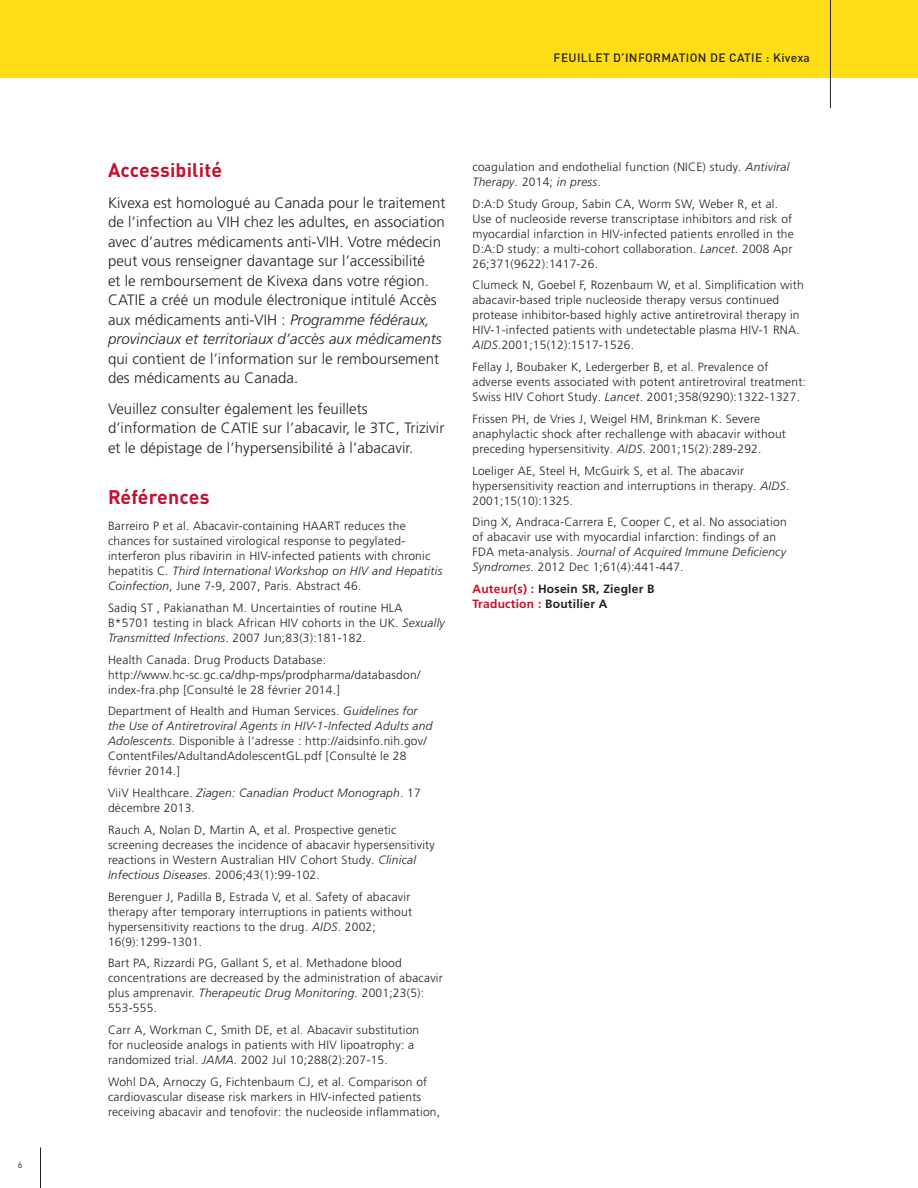
<style>
.page{position:relative;width:918px;height:1188px;background:#fff}
.page>*{position:absolute;margin:0;border:0;box-sizing:border-box;transform-origin:0 0}
.t1{font:700 19.5px "DINOT";letter-spacing:.01em;color:#c3102f}
.t2{font:300 15px/19.5px "Frutiger LT Pro";letter-spacing:.005em;color:#231f20}
.t3{font:300 12px/15px "Frutiger LT Pro";letter-spacing:.02em;color:#231f20}
.t4{font:700 12px/15px "Frutiger LT Pro";letter-spacing:.02em;color:#231f20}
.t5{font:500 12px "DINOT";letter-spacing:.03em;color:#231f20}
.t6{font:9px "DINOT";color:#231f20}
.s1{font-style:italic}
.s2{color:#c3102f}
</style>
<div class="page">
<hr style="left:40px;top:1148px;width:1px;height:40px;background:#231f20">
<div style="left:0;top:0;width:918px;height:78px;background:#ffdd17"></div>
<hr style="left:830px;top:0;width:1px;height:108px;background:#231f20">
<p class="t6" style="left:18px;top:1158px;width:6px">6</p>
<p class="t5" style="left:554px;top:48px;width:258px">FEUILLET D’INFORMATION DE CATIE : Kivexa</p>
<h1 class="t1" style="left:108px;top:155px;width:116px">Accessibilité</h1>
<p class="t2" style="left:108px;top:193px;width:339px">Kivexa est homologué au Canada pour le traitement de l’infection au VIH chez les adultes, en association avec d’autres médicaments anti-VIH. Votre médecin peut vous renseigner davantage sur l’accessibilité<br>et le remboursement de Kivexa dans votre région.<br>CATIE a créé un module électronique intitulé Accès aux médicaments anti-VIH : <span class="s1">Programme fédéraux, provinciaux et territoriaux d’accès aux médicaments</span></p>
<p class="t2" style="left:108px;top:349px;width:333px">qui contient de l’information sur le remboursement des médicaments au Canada.</p>
<p class="t2" style="left:108px;top:399px;width:338px">Veuillez consulter également les feuillets d’information de CATIE sur l’abacavir, le 3TC, Trizivir et le dépistage de l’hypersensibilité à l’abacavir.</p>
<h1 class="t1" style="left:108px;top:482px;width:103px">Références</h1>
<p class="t3" style="left:108px;top:519px;width:336px">Barreiro P et al. Abacavir-containing HAART reduces the chances for sustained virological response to pegylated&shy;interferon plus ribavirin in HIV-infected patients with chronic hepatitis C. <span class="s1">Third International Workshop on HIV and Hepatitis Coinfection</span>, June 7-9, 2007, Paris. Abstract 46.</p>
<p class="t3" style="left:108px;top:600px;width:338px">Sadiq ST , Pakianathan M. Uncertainties of routine HLA<br>B*5701 testing in black African HIV cohorts in the UK. <span class="s1">Sexually<br>Transmitted Infections</span>. 2007 Jun;83(3):181-182.</p>
<p class="t3" style="left:108px;top:652px;width:314px">Health Canada. Drug Products Database: http://www.hc-sc.gc.ca/dhp-mps/prodpharma/databasdon/ index-fra.php [Consulté le 28 février 2014.]</p>
<p class="t3" style="left:108px;top:704px;width:326px">Department of Health and Human Services. <span class="s1">Guidelines for the Use of Antiretroviral Agents in HIV-1-Infected Adults and Adolescents</span>. Disponible à l’adresse : http://aidsinfo.nih.gov/ ContentFiles/AdultandAdolescentGL.pdf [Consulté le 28 février 2014.]</p>
<p class="t3" style="left:108px;top:786px;width:314px">ViiV Healthcare. <span class="s1">Ziagen: Canadian Product Monograph</span>. 17 décembre 2013.</p>
<p class="t3" style="left:108px;top:822px;width:328px">Rauch A, Nolan D, Martin A, et al. Prospective genetic screening decreases the incidence of abacavir hypersensitivity reactions in Western Australian HIV Cohort Study. <span class="s1">Clinical Infectious Diseases</span>. 2006;43(1):99-102.</p>
<p class="t3" style="left:108px;top:889px;width:306px">Berenguer J, Padilla B, Estrada V, et al. Safety of abacavir therapy after temporary interruptions in patients without hypersensitivity reactions to the drug. <span class="s1">AIDS</span>. 2002; 16(9):1299-1301.</p>
<p class="t3" style="left:108px;top:956px;width:336px">Bart PA, Rizzardi PG, Gallant S, et al. Methadone blood concentrations are decreased by the administration of abacavir plus amprenavir. <span class="s1">Therapeutic Drug Monitoring</span>. 2001;23(5):<br>553-555.</p>
<p class="t3" style="left:108px;top:1023px;width:313px">Carr A, Workman C, Smith DE, et al. Abacavir substitution for nucleoside analogs in patients with HIV lipoatrophy: a randomized trial. <span class="s1">JAMA</span>. 2002 Jul 10;288(2):207-15.</p>
<p class="t3" style="left:108px;top:1074px;width:334px">Wohl DA, Arnoczy G, Fichtenbaum CJ, et al. Comparison of cardiovascular disease risk markers in HIV-infected patients receiving abacavir and tenofovir: the nucleoside inflammation,</p>
<p class="t3" style="left:472px;top:159px;width:318px">coagulation and endothelial function (NICE) study. <span class="s1">Antiviral<br>Therapy</span>. 2014; <span class="s1">in press</span>.</p>
<p class="t3" style="left:472px;top:196px;width:323px">D:A:D Study Group, Sabin CA, Worm SW, Weber R, et al.<br>Use of nucleoside reverse transcriptase inhibitors and risk of myocardial infarction in HIV-infected patients enrolled in the D:A:D study: a multi-cohort collaboration. <span class="s1">Lancet</span>. 2008 Apr 26;371(9622):1417-26.</p>
<p class="t3" style="left:472px;top:278px;width:333px">Clumeck N, Goebel F, Rozenbaum W, et al. Simplification with abacavir-based triple nucleoside therapy versus continued protease inhibitor-based highly active antiretroviral therapy in HIV-1-infected patients with undetectable plasma HIV-1 RNA.<br><span class="s1">AIDS</span>.2001;15(12):1517-1526.</p>
<p class="t3" style="left:472px;top:360px;width:335px">Fellay J, Boubaker K, Ledergerber B, et al. Prevalence of adverse events associated with potent antiretroviral treatment:<br>Swiss HIV Cohort Study. <span class="s1">Lancet</span>. 2001;358(9290):1322-1327.</p>
<p class="t3" style="left:472px;top:411px;width:315px">Frissen PH, de Vries J, Weigel HM, Brinkman K. Severe anaphylactic shock after rechallenge with abacavir without preceding hypersensitivity. <span class="s1">AIDS</span>. 2001;15(2):289-292.</p>
<p class="t3" style="left:472px;top:463px;width:318px">Loeliger AE, Steel H, McGuirk S, et al. The abacavir hypersensitivity reaction and interruptions in therapy. <span class="s1">AIDS</span>.<br>2001;15(10):1325.</p>
<p class="t3" style="left:472px;top:515px;width:316px">Ding X, Andraca-Carrera E, Cooper C, et al. No association of abacavir use with myocardial infarction: findings of an FDA meta-analysis. <span class="s1">Journal of Acquired Immune Deficiency Syndromes</span>. 2012 Dec 1;61(4):441-447.</p>
<p class="t4" style="left:472px;top:582px;width:184px"><span class="s2">Auteur(s) :</span> Hosein SR, Ziegler B<br><span class="s2">Traduction :</span> Boutilier A</p>
</div>
